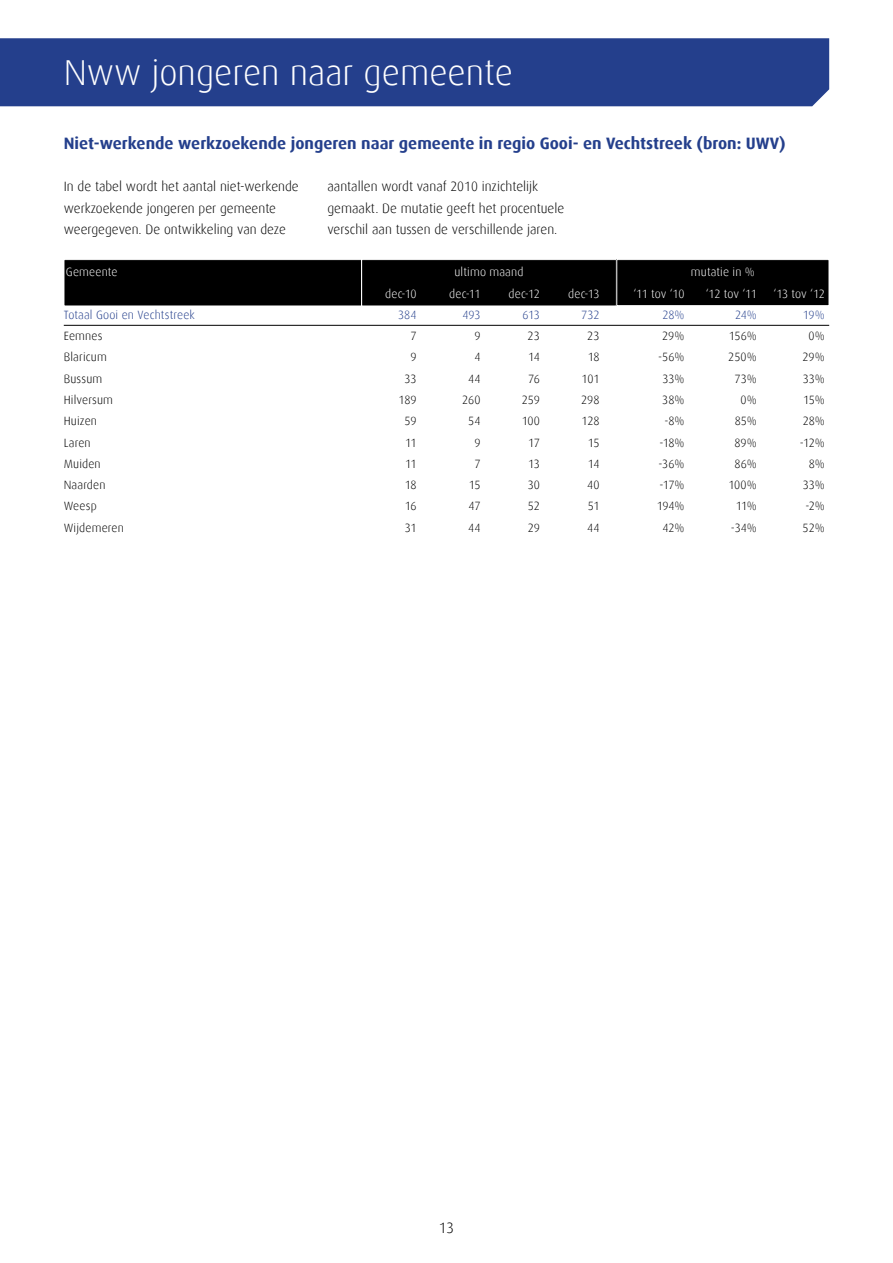
<style>
.page{position:relative;width:893px;height:1263px;background:#fff}
.page>*{position:absolute;margin:0;border:0;box-sizing:border-box;transform-origin:0 0}
.t1{font:300 36px "Dax";color:#fff}
.t2{font:700 16.5px "Dax";color:#243f8c}
.t3{font:300 15px "Dax";color:#000}
.t4{font:300 13.5px/21.3px "Dax";color:#000}
.t5{font:300 12px "Dax";letter-spacing:.01em;color:#000}
.t6{font:300 12px "Dax";letter-spacing:.01em;color:#fff}
.t7{font:300 12px "Dax";letter-spacing:.01em;color:#243f8c}
</style>
<div class="page">
<div style="left:0;top:38px;width:829px;height:68px;background:#243f8c"></div>
<div style="left:64px;top:260px;width:298px;height:46px;background:#000"></div>
<div style="left:64px;top:259px;width:298px;height:47px;border:1px solid #fff"></div>
<div style="left:362px;top:260px;width:254px;height:46px;background:#000"></div>
<div style="left:361px;top:259px;width:256px;height:47px;border:1px solid #fff"></div>
<div style="left:617px;top:260px;width:212px;height:46px;background:#000"></div>
<div style="left:617px;top:259px;width:212px;height:47px;border:1px solid #fff"></div>
<hr style="left:64px;top:325px;width:765px;height:1px;background:#000">
<h1 class="t1" style="left:64px;top:53px;width:451px">Nww jongeren naar gemeente</h1>
<h2 class="t2" style="left:64px;top:134px;width:723px">Niet-werkende werkzoekende jongeren naar gemeente in regio Gooi- en Vechtstreek (bron: UWV)</h2>
<p class="t4" style="left:64px;top:176px;width:237px">In de tabel wordt het aantal niet-werkende werkzoekende jongeren per gemeente weergegeven. De ontwikkeling van deze</p>
<p class="t4" style="left:327px;top:176px;width:238px">aantallen wordt vanaf 2010 inzichtelijk gemaakt. De mutatie geeft het procentuele verschil aan tussen de verschillende jaren.</p>
<p class="t6" style="left:66px;top:266px;width:53px">Gemeente</p>
<p class="t6" style="left:454px;top:266px;width:71px">ultimo maand</p>
<p class="t6" style="left:691px;top:266px;width:66px">mutatie in %</p>
<p class="t6" style="left:385px;top:287px;width:33px">dec-10</p>
<p class="t6" style="left:449px;top:287px;width:33px">dec-11</p>
<p class="t6" style="left:509px;top:287px;width:33px">dec-12</p>
<p class="t6" style="left:568px;top:287px;width:33px">dec-13</p>
<p class="t6" style="left:633px;top:287px;width:53px">‘11 tov ‘10</p>
<p class="t6" style="left:706px;top:287px;width:53px">‘12 tov ‘11</p>
<p class="t6" style="left:774px;top:287px;width:53px">‘13 tov ‘12</p>
<p class="t7" style="left:64px;top:308px;width:133px">Totaal Gooi en Vechtstreek</p>
<p class="t7" style="left:398px;top:308px;width:20px">384</p>
<p class="t7" style="left:462px;top:308px;width:20px">493</p>
<p class="t7" style="left:523px;top:308px;width:19px">613</p>
<p class="t7" style="left:581px;top:308px;width:20px">732</p>
<p class="t7" style="left:662px;top:308px;width:24px">28%</p>
<p class="t7" style="left:735px;top:308px;width:23px">24%</p>
<p class="t7" style="left:803px;top:308px;width:24px">19%</p>
<p class="t5" style="left:64px;top:329px;width:40px">Eemnes</p>
<p class="t5" style="left:411px;top:329px;width:8px">7</p>
<p class="t5" style="left:474px;top:329px;width:8px">9</p>
<p class="t5" style="left:528px;top:329px;width:14px">23</p>
<p class="t5" style="left:587px;top:329px;width:14px">23</p>
<p class="t5" style="left:662px;top:329px;width:24px">29%</p>
<p class="t5" style="left:729px;top:329px;width:30px">156%</p>
<p class="t5" style="left:809px;top:329px;width:18px">0%</p>
<p class="t5" style="left:64px;top:351px;width:45px">Blaricum</p>
<p class="t5" style="left:411px;top:351px;width:8px">9</p>
<p class="t5" style="left:474px;top:351px;width:8px">4</p>
<p class="t5" style="left:528px;top:351px;width:13px">14</p>
<p class="t5" style="left:588px;top:351px;width:13px">18</p>
<p class="t5" style="left:658px;top:351px;width:28px">-56%</p>
<p class="t5" style="left:728px;top:351px;width:30px">250%</p>
<p class="t5" style="left:802px;top:351px;width:24px">29%</p>
<p class="t5" style="left:64px;top:372px;width:40px">Bussum</p>
<p class="t5" style="left:405px;top:372px;width:14px">33</p>
<p class="t5" style="left:468px;top:372px;width:14px">44</p>
<p class="t5" style="left:528px;top:372px;width:13px">76</p>
<p class="t5" style="left:582px;top:372px;width:19px">101</p>
<p class="t5" style="left:663px;top:372px;width:23px">33%</p>
<p class="t5" style="left:734px;top:372px;width:24px">73%</p>
<p class="t5" style="left:803px;top:372px;width:23px">33%</p>
<p class="t5" style="left:64px;top:393px;width:51px">Hilversum</p>
<p class="t5" style="left:399px;top:393px;width:20px">189</p>
<p class="t5" style="left:462px;top:393px;width:20px">260</p>
<p class="t5" style="left:522px;top:393px;width:20px">259</p>
<p class="t5" style="left:581px;top:393px;width:20px">298</p>
<p class="t5" style="left:662px;top:393px;width:24px">38%</p>
<p class="t5" style="left:741px;top:393px;width:18px">0%</p>
<p class="t5" style="left:803px;top:393px;width:23px">15%</p>
<p class="t5" style="left:64px;top:415px;width:35px">Huizen</p>
<p class="t5" style="left:405px;top:415px;width:14px">59</p>
<p class="t5" style="left:468px;top:415px;width:14px">54</p>
<p class="t5" style="left:522px;top:415px;width:20px">100</p>
<p class="t5" style="left:582px;top:415px;width:19px">128</p>
<p class="t5" style="left:664px;top:415px;width:22px">-8%</p>
<p class="t5" style="left:735px;top:415px;width:24px">85%</p>
<p class="t5" style="left:803px;top:415px;width:24px">28%</p>
<p class="t5" style="left:64px;top:436px;width:28px">Laren</p>
<p class="t5" style="left:405px;top:436px;width:13px">11</p>
<p class="t5" style="left:474px;top:436px;width:8px">9</p>
<p class="t5" style="left:528px;top:436px;width:13px">17</p>
<p class="t5" style="left:588px;top:436px;width:13px">15</p>
<p class="t5" style="left:659px;top:436px;width:27px">-18%</p>
<p class="t5" style="left:734px;top:436px;width:24px">89%</p>
<p class="t5" style="left:800px;top:436px;width:27px">-12%</p>
<p class="t5" style="left:64px;top:457px;width:39px">Muiden</p>
<p class="t5" style="left:405px;top:457px;width:13px">11</p>
<p class="t5" style="left:474px;top:457px;width:8px">7</p>
<p class="t5" style="left:528px;top:457px;width:13px">13</p>
<p class="t5" style="left:588px;top:457px;width:13px">14</p>
<p class="t5" style="left:659px;top:457px;width:27px">-36%</p>
<p class="t5" style="left:734px;top:457px;width:24px">86%</p>
<p class="t5" style="left:809px;top:457px;width:18px">8%</p>
<p class="t5" style="left:64px;top:478px;width:43px">Naarden</p>
<p class="t5" style="left:405px;top:478px;width:13px">18</p>
<p class="t5" style="left:469px;top:478px;width:13px">15</p>
<p class="t5" style="left:528px;top:478px;width:14px">30</p>
<p class="t5" style="left:587px;top:478px;width:14px">40</p>
<p class="t5" style="left:660px;top:478px;width:27px">-17%</p>
<p class="t5" style="left:728px;top:478px;width:30px">100%</p>
<p class="t5" style="left:803px;top:478px;width:23px">33%</p>
<p class="t5" style="left:64px;top:500px;width:35px">Weesp</p>
<p class="t5" style="left:405px;top:500px;width:13px">16</p>
<p class="t5" style="left:468px;top:500px;width:14px">47</p>
<p class="t5" style="left:528px;top:500px;width:14px">52</p>
<p class="t5" style="left:588px;top:500px;width:13px">51</p>
<p class="t5" style="left:657px;top:500px;width:29px">194%</p>
<p class="t5" style="left:736px;top:500px;width:23px">11%</p>
<p class="t5" style="left:805px;top:500px;width:21px">-2%</p>
<p class="t5" style="left:64px;top:521px;width:62px">Wijdemeren</p>
<p class="t5" style="left:405px;top:521px;width:13px">31</p>
<p class="t5" style="left:468px;top:521px;width:14px">44</p>
<p class="t5" style="left:528px;top:521px;width:14px">29</p>
<p class="t5" style="left:587px;top:521px;width:14px">44</p>
<p class="t5" style="left:662px;top:521px;width:24px">42%</p>
<p class="t5" style="left:731px;top:521px;width:27px">-34%</p>
<p class="t5" style="left:803px;top:521px;width:24px">52%</p>
<p class="t3" style="left:439px;top:1220px;width:17px">13</p>
</div>
